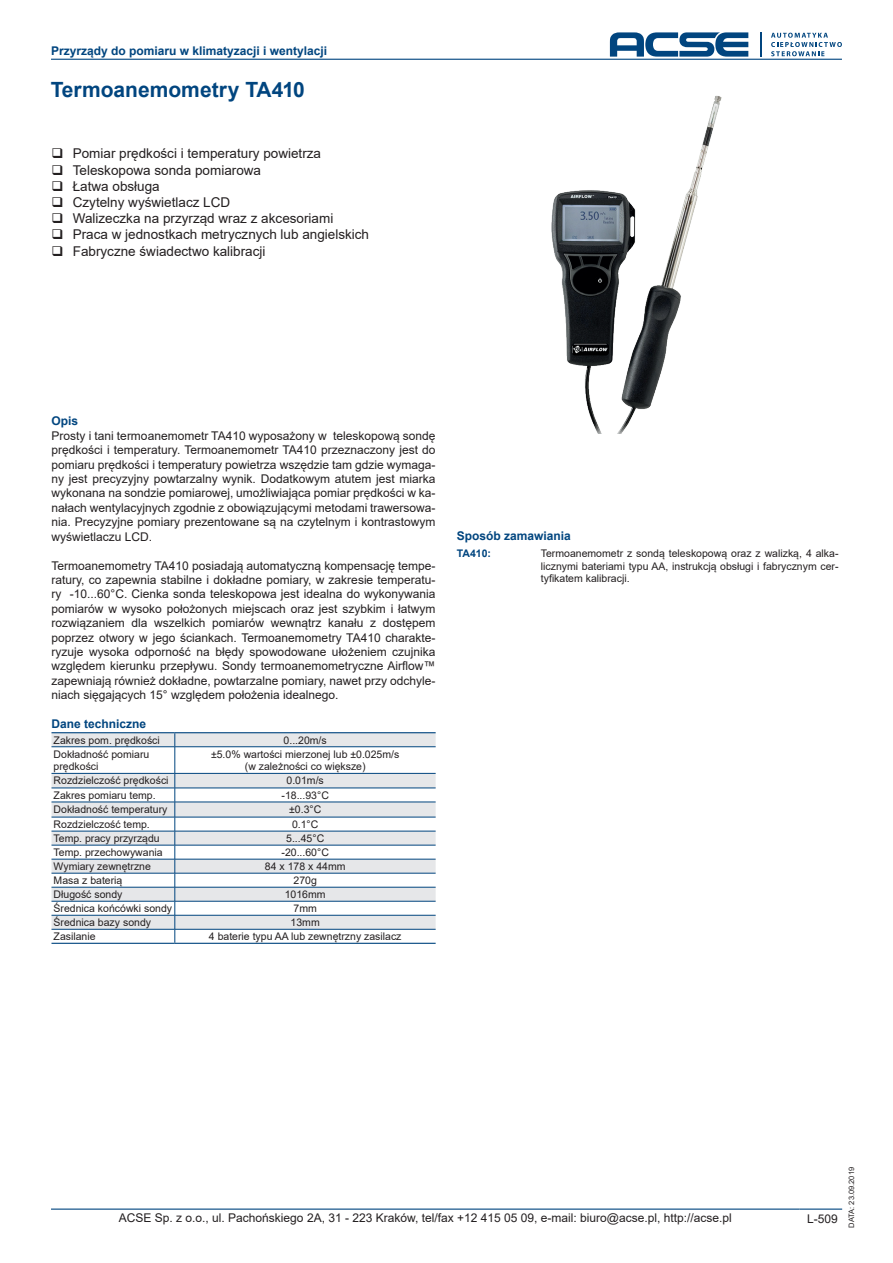
<style>
.page{position:relative;width:893px;height:1263px;background:#fff}
.page>*{position:absolute;margin:0;border:0;box-sizing:border-box;transform-origin:0 0}
.t1{font:700 21px "Arial";color:#01457f}
.t2{font:13.5px/16.2px "Arial";color:#231f20}
.t3{font:12px/14.4px "Arial";color:#231f20;text-align:justify}
.t4{font:700 12px "Arial";color:#01457f}
.t5{font:10.5px/12.6px "Arial";color:#231f20}
.t6{font:700 10.5px "Arial";color:#01457f}
.t7{font:7.5px "Arial";color:#231f20}
</style>
<div class="page">
<svg style="left:761px;top:32px;width:1px;height:25px"></svg>
<svg style="left:610px;top:32px;width:138px;height:25px"></svg>
<svg style="left:771px;top:33px;width:71px;height:23px"></svg>
<hr style="left:51px;top:59px;width:791px;height:1px;background:#01457f">
<hr style="left:51px;top:1208px;width:749px;height:2px;background:#01457f">
<hr style="left:800px;top:1208px;width:42px;height:2px;background:#01457f">
<img style="left:551px;top:95px;width:171px;height:339px">
<svg style="left:51px;top:733px;width:385px;height:196px;fill:#e6e7e9"></svg>
<hr style="left:51px;top:732px;width:124px;height:1px;background:#01457f">
<hr style="left:175px;top:732px;width:261px;height:1px;background:#01457f">
<hr style="left:51px;top:943px;width:124px;height:1px;background:#01457f">
<hr style="left:175px;top:943px;width:261px;height:1px;background:#01457f">
<hr style="left:51px;top:746px;width:124px;height:1px;background:#01457f">
<hr style="left:175px;top:746px;width:261px;height:1px;background:#01457f">
<hr style="left:51px;top:773px;width:124px;height:1px;background:#01457f">
<hr style="left:175px;top:773px;width:261px;height:1px;background:#01457f">
<hr style="left:51px;top:788px;width:124px;height:1px;background:#01457f">
<hr style="left:175px;top:788px;width:261px;height:1px;background:#01457f">
<hr style="left:51px;top:802px;width:124px;height:1px;background:#01457f">
<hr style="left:175px;top:802px;width:261px;height:1px;background:#01457f">
<hr style="left:51px;top:817px;width:124px;height:1px;background:#01457f">
<hr style="left:175px;top:817px;width:261px;height:1px;background:#01457f">
<hr style="left:51px;top:831px;width:124px;height:1px;background:#01457f">
<hr style="left:175px;top:831px;width:261px;height:1px;background:#01457f">
<hr style="left:51px;top:845px;width:124px;height:1px;background:#01457f">
<hr style="left:175px;top:845px;width:261px;height:1px;background:#01457f">
<hr style="left:51px;top:859px;width:124px;height:1px;background:#01457f">
<hr style="left:175px;top:859px;width:261px;height:1px;background:#01457f">
<hr style="left:51px;top:873px;width:124px;height:1px;background:#01457f">
<hr style="left:175px;top:873px;width:261px;height:1px;background:#01457f">
<hr style="left:51px;top:887px;width:124px;height:1px;background:#01457f">
<hr style="left:175px;top:887px;width:261px;height:1px;background:#01457f">
<hr style="left:51px;top:901px;width:124px;height:1px;background:#01457f">
<hr style="left:175px;top:901px;width:261px;height:1px;background:#01457f">
<hr style="left:51px;top:915px;width:124px;height:1px;background:#01457f">
<hr style="left:175px;top:915px;width:261px;height:1px;background:#01457f">
<hr style="left:51px;top:929px;width:124px;height:1px;background:#01457f">
<hr style="left:175px;top:929px;width:261px;height:1px;background:#01457f">
<svg style="left:175px;top:733px;width:1px;height:210px"></svg>
<p class="t4" style="left:51px;top:42px;width:278px">Przyrządy do pomiaru w klimatyzacji i wentylacji</p>
<h1 class="t1" style="left:51px;top:75px;width:256px">Termoanemometry TA410</h1>
<p class="t2" style="left:73px;top:145px;width:298px">Pomiar prędkości i temperatury powietrza Teleskopowa sonda pomiarowa<br>Łatwa obsługa<br>Czytelny wyświetlacz LCD<br>Walizeczka na przyrząd wraz z akcesoriami Praca w jednostkach metrycznych lub angielskich Fabryczne świadectwo kalibracji</p>
<p class="t4" style="left:51px;top:413px;width:28px">Opis</p>
<p class="t3" style="left:51px;top:428px;width:386px">Prosty i tani termoanemometr TA410 wyposażony w teleskopową sondę prędkości i temperatury. Termoanemometr TA410 przeznaczony jest do pomiaru prędkości i temperatury powietrza wszędzie tam gdzie wymaga&shy;ny jest precyzyjny powtarzalny wynik. Dodatkowym atutem jest miarka wykonana na sondzie pomiarowej, umożliwiająca pomiar prędkości w ka&shy;nałach wentylacyjnych zgodnie z obowiązującymi metodami trawersowa&shy;nia. Precyzyjne pomiary prezentowane są na czytelnym i kontrastowym wyświetlaczu LCD.</p>
<p class="t3" style="left:51px;top:558px;width:386px">Termoanemometry TA410 posiadają automatyczną kompensację tempe&shy;ratury, co zapewnia stabilne i dokładne pomiary, w zakresie temperatu&shy;ry -10...60°C. Cienka sonda teleskopowa jest idealna do wykonywania pomiarów w wysoko położonych miejscach oraz jest szybkim i łatwym rozwiązaniem dla wszelkich pomiarów wewnątrz kanału z dostępem poprzez otwory w jego ściankach. Termoanemometry TA410 charakte&shy;ryzuje wysoka odporność na błędy spowodowane ułożeniem czujnika względem kierunku przepływu. Sondy termoanemometryczne Airflow™ zapewniają również dokładne, powtarzalne pomiary, nawet przy odchyle&shy;niach sięgających 15° względem położenia idealnego.</p>
<p class="t4" style="left:51px;top:715px;width:96px">Dane techniczne</p>
<p class="t5" style="left:54px;top:733px;width:108px">Zakres pom. prędkości</p>
<p class="t5" style="left:284px;top:733px;width:45px">0...20m/s</p>
<p class="t5" style="left:54px;top:747px;width:97px">Dokładność pomiaru prędkości</p>
<p class="t5" style="left:211px;top:747px;width:190px;text-align:center">±5.0% wartości mierzonej lub ±0.025m/s (w zależności co większe)</p>
<p class="t5" style="left:54px;top:774px;width:116px">Rozdzielczość prędkości</p>
<p class="t5" style="left:287px;top:774px;width:39px">0.01m/s</p>
<p class="t5" style="left:54px;top:789px;width:104px">Zakres pomiaru temp.</p>
<p class="t5" style="left:282px;top:789px;width:49px">-18...93°C</p>
<p class="t5" style="left:54px;top:803px;width:115px">Dokładność temperatury</p>
<p class="t5" style="left:289px;top:803px;width:34px">±0.3°C</p>
<p class="t5" style="left:54px;top:818px;width:98px">Rozdzielczość temp.</p>
<p class="t5" style="left:292px;top:818px;width:28px">0.1°C</p>
<p class="t5" style="left:54px;top:832px;width:108px">Temp. pracy przyrządu</p>
<p class="t5" style="left:286px;top:832px;width:40px">5...45°C</p>
<p class="t5" style="left:54px;top:846px;width:111px">Temp. przechowywania</p>
<p class="t5" style="left:282px;top:846px;width:49px">-20...60°C</p>
<p class="t5" style="left:54px;top:860px;width:99px">Wymiary zewnętrzne</p>
<p class="t5" style="left:265px;top:860px;width:82px">84 x 178 x 44mm</p>
<p class="t5" style="left:54px;top:874px;width:70px">Masa z baterią</p>
<p class="t5" style="left:294px;top:874px;width:25px">270g</p>
<p class="t5" style="left:54px;top:888px;width:70px">Długość sondy</p>
<p class="t5" style="left:285px;top:888px;width:42px">1016mm</p>
<p class="t5" style="left:54px;top:902px;width:120px">Średnica końcówki sondy</p>
<p class="t5" style="left:294px;top:902px;width:25px">7mm</p>
<p class="t5" style="left:54px;top:916px;width:99px">Średnica bazy sondy</p>
<p class="t5" style="left:291px;top:916px;width:31px">13mm</p>
<p class="t5" style="left:54px;top:930px;width:44px">Zasilanie</p>
<p class="t5" style="left:209px;top:930px;width:194px">4 baterie typu AA lub zewnętrzny zasilacz</p>
<p class="t4" style="left:457px;top:528px;width:116px">Sposób zamawiania</p>
<p class="t6" style="left:457px;top:546px;width:36px">TA410:</p>
<p class="t5" style="left:541px;top:547px;width:299px;text-align:justify">Termoanemometr z sondą teleskopową oraz z walizką, 4 alka&shy;licznymi bateriami typu AA, instrukcją obsługi i fabrycznym cer&shy;tyfikatem kalibracji.</p>
<p class="t3" style="left:119px;top:1210px;width:614px">ACSE Sp. z o.o., ul. Pachońskiego 2A, 31 - 223 Kraków, tel/fax +12 415 05 09, e-mail: biuro@acse.pl, http://acse.pl</p>
<p class="t3" style="left:807px;top:1211px;width:32px">L-509</p>
<p class="t7" style="left:846px;top:1227px;width:62px;rotate:-90deg">DATA: 23.09.2019</p>
</div>
